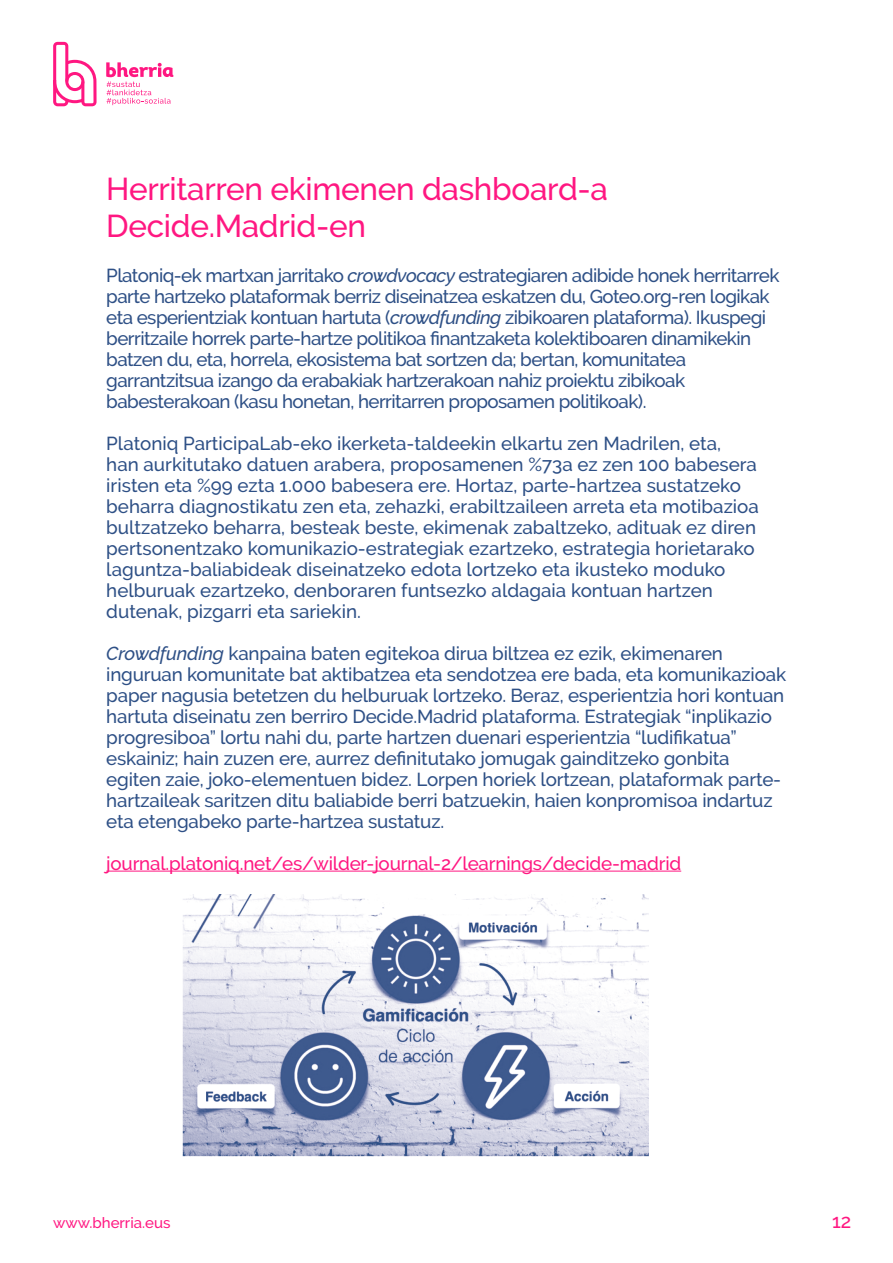
<style>
.page{position:relative;width:893px;height:1263px;background:#fff}
.page>*{position:absolute;margin:0;border:0;box-sizing:border-box;transform-origin:0 0}
.t1{font:500 31.5px/37.5px "Raleway";letter-spacing:-.01em;color:#ff1781}
.t2{font:500 19.5px "Raleway";color:#ff1781}
.t3{font:500 18.75px/21px "Raleway";letter-spacing:-.01em;color:#2e5086}
.t4{font:500 18.75px/21px "Raleway";letter-spacing:-.03em;color:#2e5086}
.t5{font:500 18.75px "Raleway";letter-spacing:-.01em;color:#ff1781}
.t6{font:500 15px "Raleway";color:#ff1781}
.s1{font-style:italic}
</style>
<div class="page">
<svg style="left:106px;top:62px;width:67px;height:43px"></svg>
<svg style="left:53px;top:42px;width:44px;height:64px"></svg>
<hr style="left:106px;top:871px;width:575px;height:1px;background:#ff1781">
<img style="left:183px;top:894px;width:465px;height:263px">
<p class="t1" style="left:106px;top:170px;width:503px">Herritarren ekimenen dashboard-a<br>Decide.Madrid-en</p>
<p class="t4" style="left:106px;top:264px;width:675px">Platoniq-ek martxan jarritako <span class="s1">crowdvocacy</span> estrategiaren adibide honek herritarrek parte hartzeko plataformak berriz diseinatzea eskatzen du, Goteo.org-ren logikak eta esperientziak kontuan hartuta (<span class="s1">crowdfunding</span> zibikoaren plataforma). Ikuspegi berritzaile horrek parte-hartze politikoa finantzaketa kolektiboaren dinamikekin batzen du, eta, horrela, ekosistema bat sortzen da; bertan, komunitatea garrantzitsua izango da erabakiak hartzerakoan nahiz proiektu zibikoak babesterakoan (kasu honetan, herritarren proposamen politikoak).</p>
<p class="t3" style="left:106px;top:432px;width:654px">Platoniq ParticipaLab-eko ikerketa-taldeekin elkartu zen Madrilen, eta,<br>han aurkitutako datuen arabera, proposamenen %73a ez zen 100 babesera iristen eta %99 ezta 1.000 babesera ere. Hortaz, parte-hartzea sustatzeko beharra diagnostikatu zen eta, zehazki, erabiltzaileen arreta eta motibazioa bultzatzeko beharra, besteak beste, ekimenak zabaltzeko, adituak ez diren pertsonentzako komunikazio-estrategiak ezartzeko, estrategia horietarako laguntza-baliabideak diseinatzeko edota lortzeko eta ikusteko moduko helburuak ezartzeko, denboraren funtsezko aldagaia kontuan hartzen dutenak, pizgarri eta sariekin.</p>
<p class="t3" style="left:106px;top:642px;width:681px"><span class="s1">Crowdfunding</span> kanpaina baten egitekoa dirua biltzea ez ezik, ekimenaren inguruan komunitate bat aktibatzea eta sendotzea ere bada, eta komunikazioak paper nagusia betetzen du helburuak lortzeko. Beraz, esperientzia hori kontuan hartuta diseinatu zen berriro Decide.Madrid plataforma. Estrategiak “inplikazio progresiboa” lortu nahi du, parte hartzen duenari esperientzia “ludifikatua” eskainiz; hain zuzen ere, aurrez definitutako jomugak gainditzeko gonbita egiten zaie, joko-elementuen bidez. Lorpen horiek lortzean, plataformak parte&shy;hartzaileak saritzen ditu baliabide berri batzuekin, haien konpromisoa indartuz eta etengabeko parte-hartzea sustatuz.</p>
<p class="t5" style="left:106px;top:852px;width:576px">journal.platoniq.net/es/wilder-journal-2/learnings/decide-madrid</p>
<p class="t6" style="left:53px;top:1214px;width:119px">www.bherria.eus</p>
<p class="t2" style="left:832px;top:1210px;width:21px">12</p>
</div>
